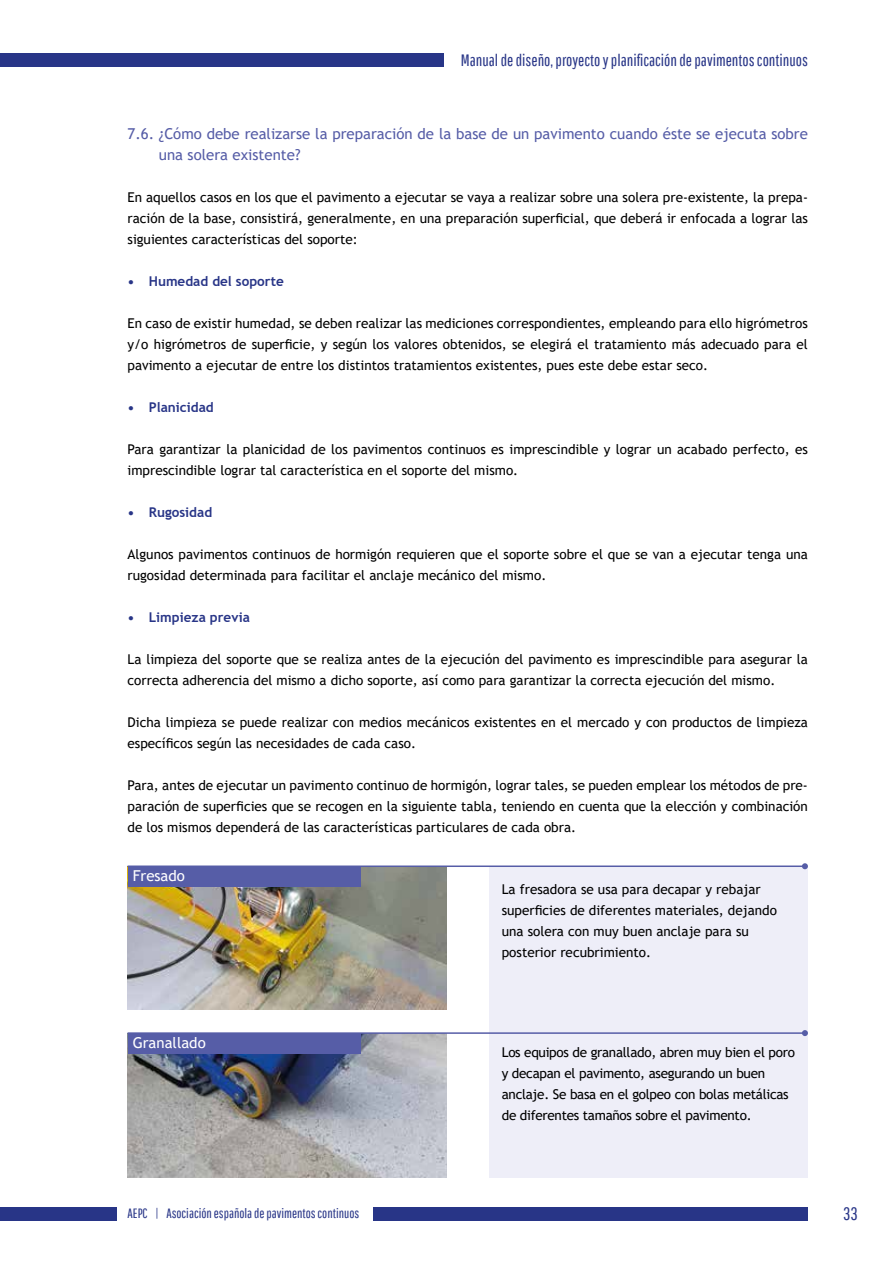
<style>
.page{position:relative;width:893px;height:1263px;background:#fff}
.page>*{position:absolute;margin:0;border:0;box-sizing:border-box;transform-origin:0 0}
.t1{font:18px "Pathway Gothic One";color:#283587}
.t2{font:16.5px "Pathway Gothic One";color:#283587}
.t3{font:15px/21px "Trebuchet MS";color:#565da7}
.t4{font:15px "Trebuchet MS";color:#fff}
.t5{font:13.5px/21px "Trebuchet MS";color:#000}
.t6{font:13.5px/21px "Trebuchet MS";letter-spacing:-.02em;color:#000}
.t7{font:700 13.5px "Trebuchet MS";color:#283587}
.t8{font:13.5px "Pathway Gothic One";color:#283587}
</style>
<div class="page">
<div style="left:373px;top:1207px;width:435px;height:13px;background:#283587"></div>
<div style="left:0;top:53px;width:444px;height:14px;background:#283587"></div>
<div style="left:0;top:1207px;width:116px;height:13px;background:#283587"></div>
<div style="left:489px;top:866px;width:319px;height:312px;background:#eeeef8"></div>
<img style="left:128px;top:867px;width:318px;height:143px">
<hr style="left:128px;top:865px;width:677px;height:2px;background:#565da7">
<svg style="left:802px;top:863px;width:6px;height:6px"></svg>
<div style="left:128px;top:866px;width:232px;height:21px;background:#565da7"></div>
<img style="left:128px;top:1034px;width:318px;height:144px">
<hr style="left:128px;top:1032px;width:677px;height:2px;background:#565da7">
<svg style="left:802px;top:1030px;width:6px;height:6px"></svg>
<div style="left:128px;top:1033px;width:232px;height:21px;background:#565da7"></div>
<p class="t2" style="left:461px;top:50px;width:349px">Manual de diseño, proyecto y planificación de pavimentos continuos</p>
<p class="t3" style="left:159px;top:123px;width:651px;text-indent:-31px">7.6. ¿Cómo debe realizarse la preparación de la base de un pavimento cuando éste se ejecuta sobre una solera existente?</p>
<p class="t5" style="left:128px;top:186px;width:682px;text-align:justify">En aquellos casos en los que el pavimento a ejecutar se vaya a realizar sobre una solera pre-existente, la prepa&shy;ración de la base, consistirá, generalmente, en una preparación superficial, que deberá ir enfocada a lograr las siguientes características del soporte:</p>
<p class="t7" style="left:128px;top:272px;width:158px">• Humedad del soporte</p>
<p class="t5" style="left:128px;top:312px;width:682px;text-align:justify">En caso de existir humedad, se deben realizar las mediciones correspondientes, empleando para ello higrómetros y/o higrómetros de superficie, y según los valores obtenidos, se elegirá el tratamiento más adecuado para el pavimento a ejecutar de entre los distintos tratamientos existentes, pues este debe estar seco.</p>
<p class="t7" style="left:128px;top:398px;width:88px">• Planicidad</p>
<p class="t5" style="left:128px;top:438px;width:682px">Para garantizar la planicidad de los pavimentos continuos es imprescindible y lograr un acabado perfecto, es imprescindible lograr tal característica en el soporte del mismo.</p>
<p class="t7" style="left:128px;top:503px;width:86px">• Rugosidad</p>
<p class="t5" style="left:128px;top:543px;width:682px">Algunos pavimentos continuos de hormigón requieren que el soporte sobre el que se van a ejecutar tenga una rugosidad determinada para facilitar el anclaje mecánico del mismo.</p>
<p class="t7" style="left:128px;top:608px;width:124px">• Limpieza previa</p>
<p class="t5" style="left:128px;top:648px;width:682px">La limpieza del soporte que se realiza antes de la ejecución del pavimento es imprescindible para asegurar la correcta adherencia del mismo a dicho soporte, así como para garantizar la correcta ejecución del mismo.</p>
<p class="t5" style="left:128px;top:711px;width:682px">Dicha limpieza se puede realizar con medios mecánicos existentes en el mercado y con productos de limpieza específicos según las necesidades de cada caso.</p>
<p class="t5" style="left:128px;top:774px;width:682px;text-align:justify">Para, antes de ejecutar un pavimento continuo de hormigón, lograr tales, se pueden emplear los métodos de pre&shy;paración de superficies que se recogen en la siguiente tabla, teniendo en cuenta que la elección y combinación de los mismos dependerá de las características particulares de cada obra.</p>
<p class="t4" style="left:133px;top:866px;width:54px">Fresado</p>
<p class="t4" style="left:133px;top:1033px;width:75px">Granallado</p>
<p class="t5" style="left:502px;top:878px;width:277px">La fresadora se usa para decapar y rebajar superficies de diferentes materiales, dejando una solera con muy buen anclaje para su posterior recubrimiento.</p>
<p class="t6" style="left:502px;top:1042px;width:295px">Los equipos de granallado, abren muy bien el poro y decapan el pavimento, asegurando un buen anclaje. Se basa en el golpeo con bolas metálicas de diferentes tamaños sobre el pavimento.</p>
<p class="t8" style="left:128px;top:1205px;width:233px">AEPC | Asociación española de pavimentos continuos</p>
<h1 class="t1" style="left:843px;top:1203px;width:16px">33</h1>
</div>
